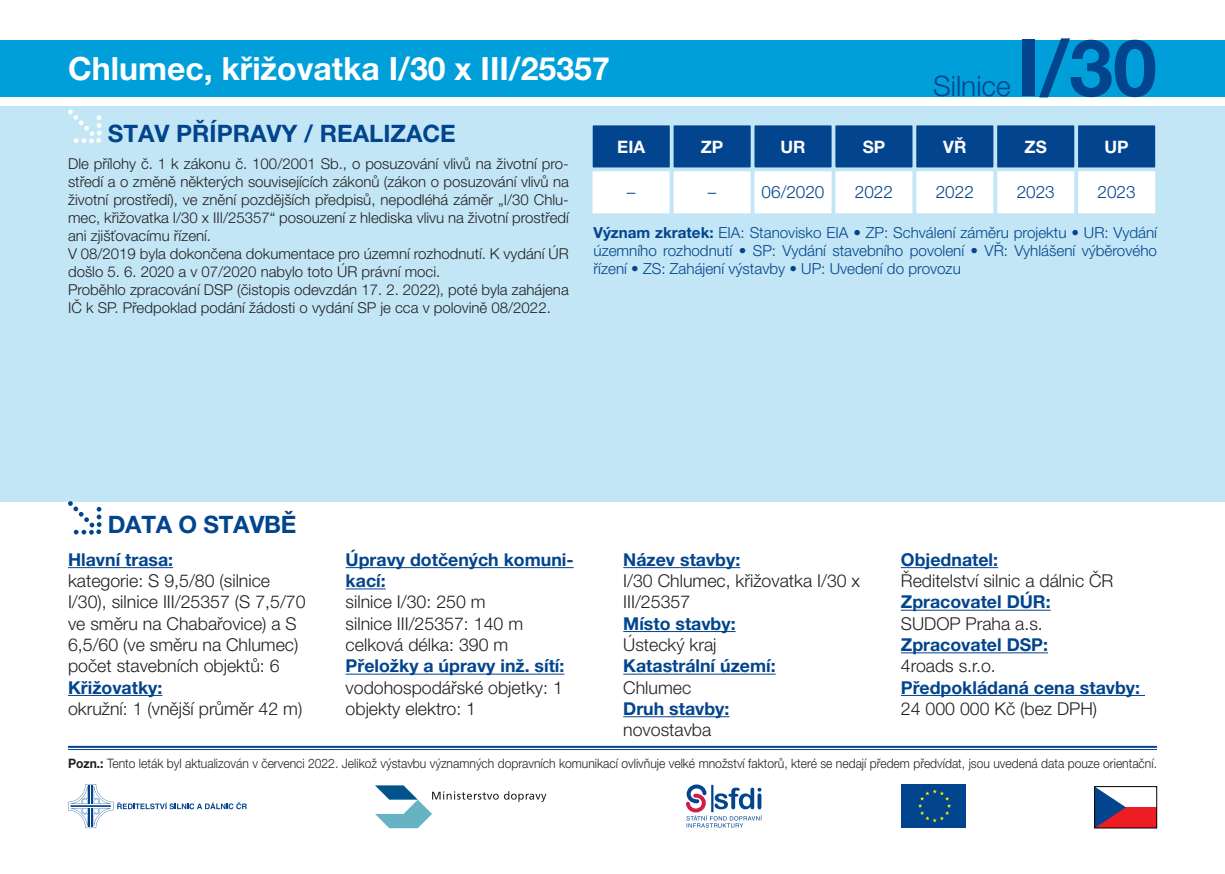
<style>
.page{position:relative;width:1225px;height:874px;background:#fff}
.page>*{position:absolute;margin:0;border:0;box-sizing:border-box;transform-origin:0 0}
.t1{font:700 78.8px "Helvetica Neue LT Pro";color:#02448d}
.t2{font:700 32px "Helvetica Neue LT Pro";color:#fff}
.t3{font:300 28.2px "Helvetica Neue LT Pro";color:#02448d}
.t4{font:700 24px "Helvetica Neue LT Pro";color:#02448d}
.t5{font:300 17.8px/21.2px "Helvetica Neue LT Pro";color:#231f20}
.t6{font:700 17.8px/21.2px "Helvetica Neue LT Pro";color:#02448d}
.t7{font:300 17.2px "Helvetica Neue LT Pro";color:#02448d}
.t8{font:700 17.2px "Helvetica Neue LT Pro";color:#fff}
.t9{font:300 15.2px/18.2px "Helvetica Neue LT Pro";color:#02448d;text-align:justify}
.t10{font:300 15px/18px "Helvetica Neue LT Pro";color:#231f20}
.t11{font:300 13px "Helvetica Neue LT Pro";color:#231f20;scale:.93 1}
.s1{font-weight:700}
.s2{font-weight:300;color:#231f20}
</style>
<div class="page">
<div style="left:0;top:106px;width:1225px;height:395px;background:#c3e6f6"></div>
<svg style="left:68px;top:110px;width:34px;height:33px"></svg>
<div style="left:1077px;top:124px;width:79px;height:44px;background:#02448d"></div>
<div style="left:1076px;top:123px;width:81px;height:46px;border:2px solid #c3e6f6"></div>
<div style="left:915px;top:124px;width:79px;height:44px;background:#02448d"></div>
<div style="left:914px;top:123px;width:81px;height:46px;border:2px solid #c3e6f6"></div>
<div style="left:753px;top:124px;width:79px;height:44px;background:#02448d"></div>
<div style="left:752px;top:123px;width:81px;height:46px;border:2px solid #c3e6f6"></div>
<div style="left:996px;top:124px;width:79px;height:44px;background:#02448d"></div>
<div style="left:995px;top:123px;width:81px;height:46px;border:2px solid #c3e6f6"></div>
<div style="left:834px;top:124px;width:79px;height:44px;background:#02448d"></div>
<div style="left:833px;top:123px;width:81px;height:46px;border:2px solid #c3e6f6"></div>
<div style="left:672px;top:124px;width:79px;height:44px;background:#02448d"></div>
<div style="left:671px;top:123px;width:81px;height:46px;border:2px solid #c3e6f6"></div>
<div style="left:592px;top:124px;width:79px;height:44px;background:#02448d"></div>
<div style="left:591px;top:123px;width:80px;height:46px;border:2px solid #c3e6f6"></div>
<div style="left:1077px;top:170px;width:79px;height:44px;background:#fff"></div>
<div style="left:1076px;top:169px;width:81px;height:46px;border:2px solid #c3e6f6"></div>
<div style="left:915px;top:170px;width:79px;height:44px;background:#fff"></div>
<div style="left:914px;top:169px;width:81px;height:46px;border:2px solid #c3e6f6"></div>
<div style="left:753px;top:170px;width:79px;height:44px;background:#fff"></div>
<div style="left:752px;top:169px;width:81px;height:46px;border:2px solid #c3e6f6"></div>
<div style="left:996px;top:170px;width:79px;height:44px;background:#fff"></div>
<div style="left:995px;top:169px;width:81px;height:46px;border:2px solid #c3e6f6"></div>
<div style="left:834px;top:170px;width:79px;height:44px;background:#fff"></div>
<div style="left:833px;top:169px;width:81px;height:46px;border:2px solid #c3e6f6"></div>
<div style="left:672px;top:170px;width:79px;height:44px;background:#fff"></div>
<div style="left:671px;top:169px;width:81px;height:46px;border:2px solid #c3e6f6"></div>
<div style="left:591px;top:170px;width:79px;height:44px;background:#fff"></div>
<div style="left:590px;top:169px;width:81px;height:46px;border:2px solid #c3e6f6"></div>
<hr style="left:68px;top:745px;width:1089px;height:2px;background:#02448d">
<hr style="left:68px;top:748px;width:1089px;height:1px;background:#02448d">
<hr style="left:68px;top:567px;width:105px;height:1px;background:#02448d">
<hr style="left:68px;top:694px;width:94px;height:1px;background:#02448d">
<hr style="left:346px;top:567px;width:227px;height:1px;background:#02448d">
<hr style="left:346px;top:588px;width:40px;height:1px;background:#02448d">
<hr style="left:346px;top:673px;width:218px;height:1px;background:#02448d">
<hr style="left:623px;top:567px;width:117px;height:1px;background:#02448d">
<hr style="left:623px;top:630px;width:112px;height:1px;background:#02448d">
<hr style="left:623px;top:673px;width:152px;height:1px;background:#02448d">
<hr style="left:623px;top:716px;width:106px;height:1px;background:#02448d">
<hr style="left:901px;top:567px;width:97px;height:1px;background:#02448d">
<hr style="left:901px;top:609px;width:149px;height:1px;background:#02448d">
<hr style="left:901px;top:652px;width:147px;height:1px;background:#02448d">
<hr style="left:901px;top:694px;width:244px;height:1px;background:#02448d">
<div style="left:0;top:40px;width:1225px;height:56px;background:#009fda"></div>
<svg style="left:68px;top:501px;width:34px;height:33px"></svg>
<div style="left:901px;top:784px;width:65px;height:43px;background:#02448d"></div>
<svg style="left:918px;top:789px;width:33px;height:32px"></svg>
<div style="left:1094px;top:806px;width:62px;height:21px;background:#ee1d23"></div>
<svg style="left:1096px;top:788px;width:30px;height:37px"></svg>
<div style="left:1094px;top:786px;width:63px;height:41px;border:1px solid #000"></div>
<svg style="left:68px;top:784px;width:179px;height:43px"></svg>
<svg style="left:686px;top:784px;width:76px;height:43px"></svg>
<svg style="left:375px;top:785px;width:171px;height:42px"></svg>
<p class="t2" style="left:68px;top:48px;width:543px">Chlumec, křižovatka I/30 x III/25357</p>
<p class="t4" style="left:108px;top:119px;width:350px">STAV PŘÍPRAVY / REALIZACE</p>
<p class="t3" style="left:933px;top:69px;width:79px">Silnice</p>
<p class="t1" style="left:1016px;top:19px;width:142px">I/30</p>
<p class="t8" style="left:617px;top:136px;width:29px">EIA</p>
<p class="t8" style="left:701px;top:136px;width:24px">ZP</p>
<p class="t8" style="left:780px;top:136px;width:27px">UR</p>
<p class="t8" style="left:862px;top:136px;width:24px">SP</p>
<p class="t8" style="left:943px;top:136px;width:25px">VŘ</p>
<p class="t8" style="left:1024px;top:136px;width:24px">ZS</p>
<p class="t8" style="left:1104px;top:136px;width:26px">UP</p>
<p class="t10" style="left:68px;top:154px;width:502px;text-align:justify">Dle přílohy č. 1 k zákonu č. 100/2001 Sb., o posuzování vlivů na životní pro&shy;středí a o změně některých souvisejících zákonů (zákon o posuzování vlivů na životní prostředí), ve znění pozdějších předpisů, nepodléhá záměr „I/30 Chlu&shy;mec, křižovatka I/30 x III/25357“ posouzení z hlediska vlivu na životní prostředí ani zjišťovacímu řízení.</p>
<p class="t10" style="left:68px;top:244px;width:502px">V 08/2019 byla dokončena dokumentace pro územní rozhodnutí. K vydání ÚR došlo 5. 6. 2020 a v 07/2020 nabylo toto ÚR právní moci.</p>
<p class="t10" style="left:68px;top:280px;width:502px">Proběhlo zpracování DSP (čistopis odevzdán 17. 2. 2022), poté byla zahájena<br>IČ k SP. Předpoklad podání žádosti o vydání SP je cca v polovině 08/2022.</p>
<p class="t7" style="left:627px;top:182px;width:10px">–</p>
<p class="t7" style="left:708px;top:182px;width:10px">–</p>
<p class="t7" style="left:761px;top:182px;width:64px">06/2020</p>
<p class="t7" style="left:855px;top:182px;width:40px">2022</p>
<p class="t7" style="left:935px;top:182px;width:40px">2022</p>
<p class="t7" style="left:1016px;top:182px;width:40px">2023</p>
<p class="t7" style="left:1097px;top:182px;width:40px">2023</p>
<p class="t9" style="left:593px;top:223px;width:565px"><span class="s1">Význam zkratek:</span> EIA: Stanovisko EIA • ZP: Schválení záměru projektu • UR: Vydání územního rozhodnutí • SP: Vydání stavebního povolení • VŘ: Vyhlášení výběrového řízení • ZS: Zahájení výstavby • UP: Uvedení do provozu</p>
<p class="t4" style="left:108px;top:509px;width:190px">DATA O STAVBĚ</p>
<p class="t6" style="left:68px;top:548px;width:107px">Hlavní trasa:</p>
<p class="t5" style="left:68px;top:569px;width:239px">kategorie: S 9,5/80 (silnice<br>I/30), silnice III/25357 (S 7,5/70 ve směru na Chabařovice) a S<br>6,5/60 (ve směru na Chlumec)</p>
<p class="t5" style="left:68px;top:654px;width:213px">počet stavebních objektů: 6</p>
<p class="t6" style="left:68px;top:676px;width:96px">Křižovatky:</p>
<p class="t5" style="left:68px;top:697px;width:236px">okružní: 1 (vnější průměr 42 m)</p>
<p class="t6" style="left:346px;top:548px;width:229px">Úpravy dotčených komuni&shy;kací:</p>
<p class="t5" style="left:346px;top:591px;width:141px">silnice I/30: 250 m</p>
<p class="t5" style="left:346px;top:612px;width:179px">silnice III/25357: 140 m celková délka: 390 m</p>
<p class="t6" style="left:346px;top:654px;width:220px">Přeložky a úpravy inž. sítí:</p>
<p class="t5" style="left:346px;top:676px;width:219px">vodohospodářské objetky: 1</p>
<p class="t5" style="left:346px;top:697px;width:132px">objekty elektro: 1</p>
<p class="t6" style="left:901px;top:548px;width:99px">Objednatel:</p>
<p class="t5" style="left:901px;top:569px;width:214px">Ředitelství silnic a dálnic ČR</p>
<p class="t6" style="left:901px;top:590px;width:151px">Zpracovatel DÚR:</p>
<p class="t5" style="left:901px;top:612px;width:143px">SUDOP Praha a.s.</p>
<p class="t6" style="left:901px;top:633px;width:149px">Zpracovatel DSP:</p>
<p class="t5" style="left:901px;top:654px;width:96px">4roads s.r.o.</p>
<p class="t6" style="left:901px;top:676px;width:241px">Předpokládaná cena stavby:</p>
<p class="t5" style="left:901px;top:697px;width:198px">24 000 000 Kč (bez DPH)</p>
<p class="t11" style="left:68px;top:755px;width:1172px"><span class="s1">Pozn.:</span> Tento leták byl aktualizován v červenci 2022. Jelikož výstavbu významných dopravních komunikací ovlivňuje velké množství faktorů, které se nedají předem předvídat, jsou uvedená data pouze orientační.</p>
<p class="t6" style="left:623px;top:548px;width:118px">Název stavby:</p>
<p class="t5" style="left:623px;top:569px;width:238px">I/30 Chlumec, křižovatka I/30 x<br>III/25357</p>
<p class="t6" style="left:623px;top:612px;width:114px">Místo stavby:</p>
<p class="t5" style="left:623px;top:633px;width:95px">Ústecký kraj</p>
<p class="t6" style="left:623px;top:654px;width:154px">Katastrální území:<br><span class="s2">Chlumec</span></p>
<p class="t6" style="left:623px;top:697px;width:108px">Druh stavby:</p>
<p class="t5" style="left:623px;top:718px;width:90px">novostavba</p>
</div>
